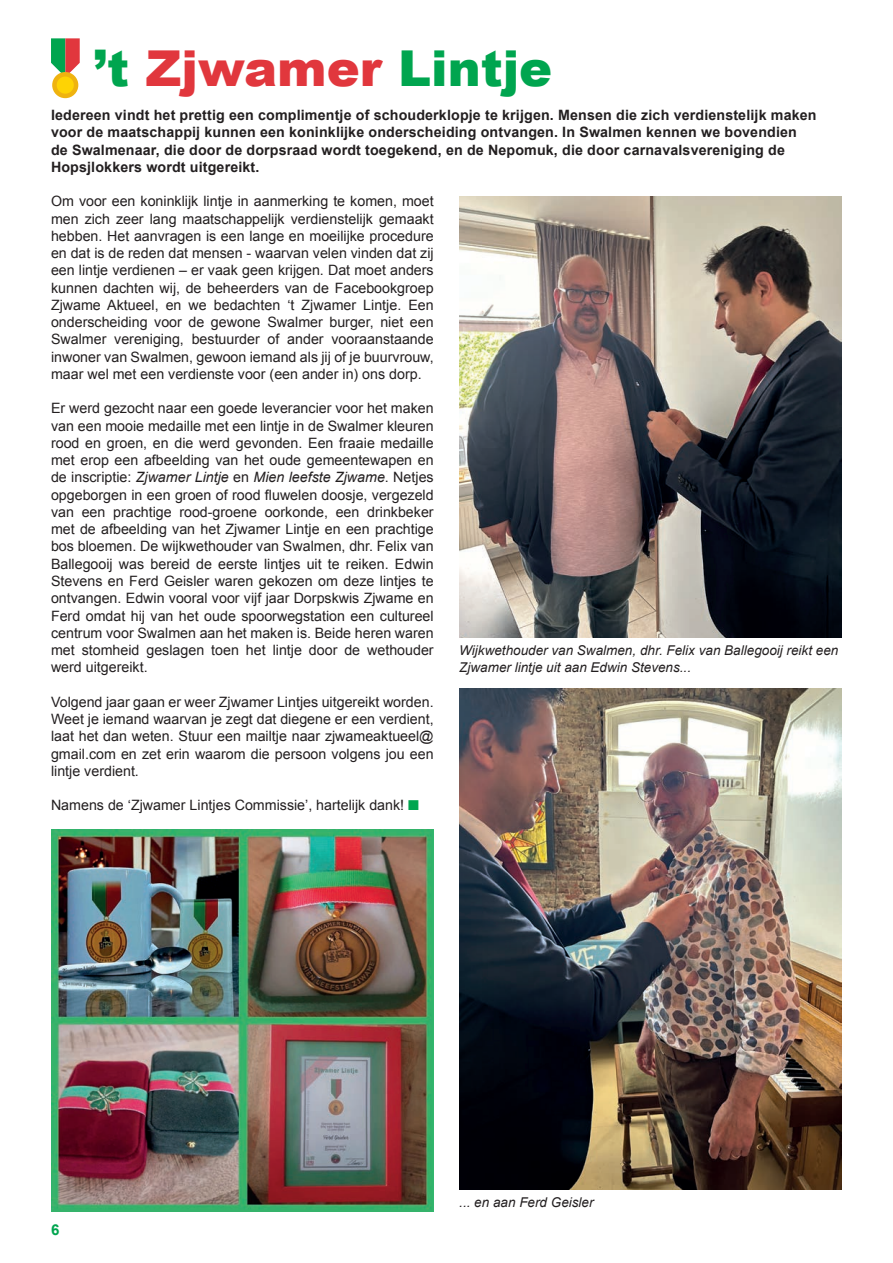
<style>
.page{position:relative;width:893px;height:1263px;background:#fff}
.page>*{position:absolute;margin:0;border:0;box-sizing:border-box;transform-origin:0 0}
.t1{font:900 49.5px "Arial";color:#00a54f}
.t2{font:700 15px "Arial";color:#00a54f}
.t3{font:14.25px/17.2px "Arial";color:#231f20;text-align:justify}
.t4{font:700 14.25px/17.2px "Arial";letter-spacing:.01em;color:#231f20}
.t5{font:italic 13.5px/17.2px "Arial";color:#231f20}
.s1{color:#e1373d}
.s2{font-style:italic}
.s3{color:#00a54f}
</style>
<div class="page">
<img style="left:459px;top:196px;width:383px;height:442px">
<img style="left:51px;top:829px;width:383px;height:383px">
<img style="left:459px;top:689px;width:383px;height:501px">
<svg style="left:51px;top:38px;width:29px;height:35px"></svg>
<svg style="left:54px;top:74px;width:22px;height:22px"></svg>
<div style="left:52px;top:72px;width:26px;height:26px;border:4px solid #efb310;border-radius:50%"></div>
<h1 class="t1" style="left:94px;top:41px;width:460px">’t <span class="s1">Zjwamer</span> Lintje</h1>
<p class="t4" style="left:51px;top:107px;width:767px">Iedereen vindt het prettig een complimentje of schouderklopje te krijgen. Mensen die zich verdienstelijk maken voor de maatschappij kunnen een koninklijke onderscheiding ontvangen. In Swalmen kennen we bovendien de Swalmenaar, die door de dorpsraad wordt toegekend, en de Nepomuk, die door carnavalsvereniging de Hopsjlokkers wordt uitgereikt.</p>
<p class="t3" style="left:51px;top:193px;width:384px">Om voor een koninklijk lintje in aanmerking te komen, moet men zich zeer lang maatschappelijk verdienstelijk gemaakt hebben. Het aanvragen is een lange en moeilijke procedure en dat is de reden dat mensen - waarvan velen vinden dat zij een lintje verdienen – er vaak geen krijgen. Dat moet anders kunnen dachten wij, de beheerders van de Facebookgroep Zjwame Aktueel, en we bedachten ‘t Zjwamer Lintje. Een onderscheiding voor de gewone Swalmer burger, niet een Swalmer vereniging, bestuurder of ander vooraanstaande inwoner van Swalmen, gewoon iemand als jij of je buurvrouw, maar wel met een verdienste voor (een ander in) ons dorp.</p>
<p class="t3" style="left:51px;top:400px;width:384px">Er werd gezocht naar een goede leverancier voor het maken van een mooie medaille met een lintje in de Swalmer kleuren rood en groen, en die werd gevonden. Een fraaie medaille met erop een afbeelding van het oude gemeentewapen en de inscriptie: <span class="s2">Zjwamer Lintje</span> en <span class="s2">Mien leefste Zjwame</span>. Netjes opgeborgen in een groen of rood fluwelen doosje, vergezeld van een prachtige rood-groene oorkonde, een drinkbeker met de afbeelding van het Zjwamer Lintje en een prachtige bos bloemen. De wijkwethouder van Swalmen, dhr. Felix van Ballegooij was bereid de eerste lintjes uit te reiken. Edwin Stevens en Ferd Geisler waren gekozen om deze lintjes te ontvangen. Edwin vooral voor vijf jaar Dorpskwis Zjwame en Ferd omdat hij van het oude spoorwegstation een cultureel centrum voor Swalmen aan het maken is. Beide heren waren met stomheid geslagen toen het lintje door de wethouder werd uitgereikt.</p>
<p class="t3" style="left:51px;top:693px;width:384px">Volgend jaar gaan er weer Zjwamer Lintjes uitgereikt worden.<br>Weet je iemand waarvan je zegt dat diegene er een verdient, laat het dan weten. Stuur een mailtje naar zjwameaktueel@ gmail.com en zet erin waarom die persoon volgens jou een lintje verdient.</p>
<p class="t3" style="left:51px;top:797px;width:370px">Namens de ‘Zjwamer Lintjes Commissie’, hartelijk dank! <span class="s3">■</span></p>
<p class="t5" style="left:459px;top:642px;width:381px">Wijkwethouder van Swalmen, dhr. Felix van Ballegooij reikt een<br>Zjwamer lintje uit aan Edwin Stevens...</p>
<p class="t2" style="left:51px;top:1220px;width:10px">6</p>
<p class="t5" style="left:459px;top:1194px;width:136px">... en aan Ferd Geisler</p>
</div>
